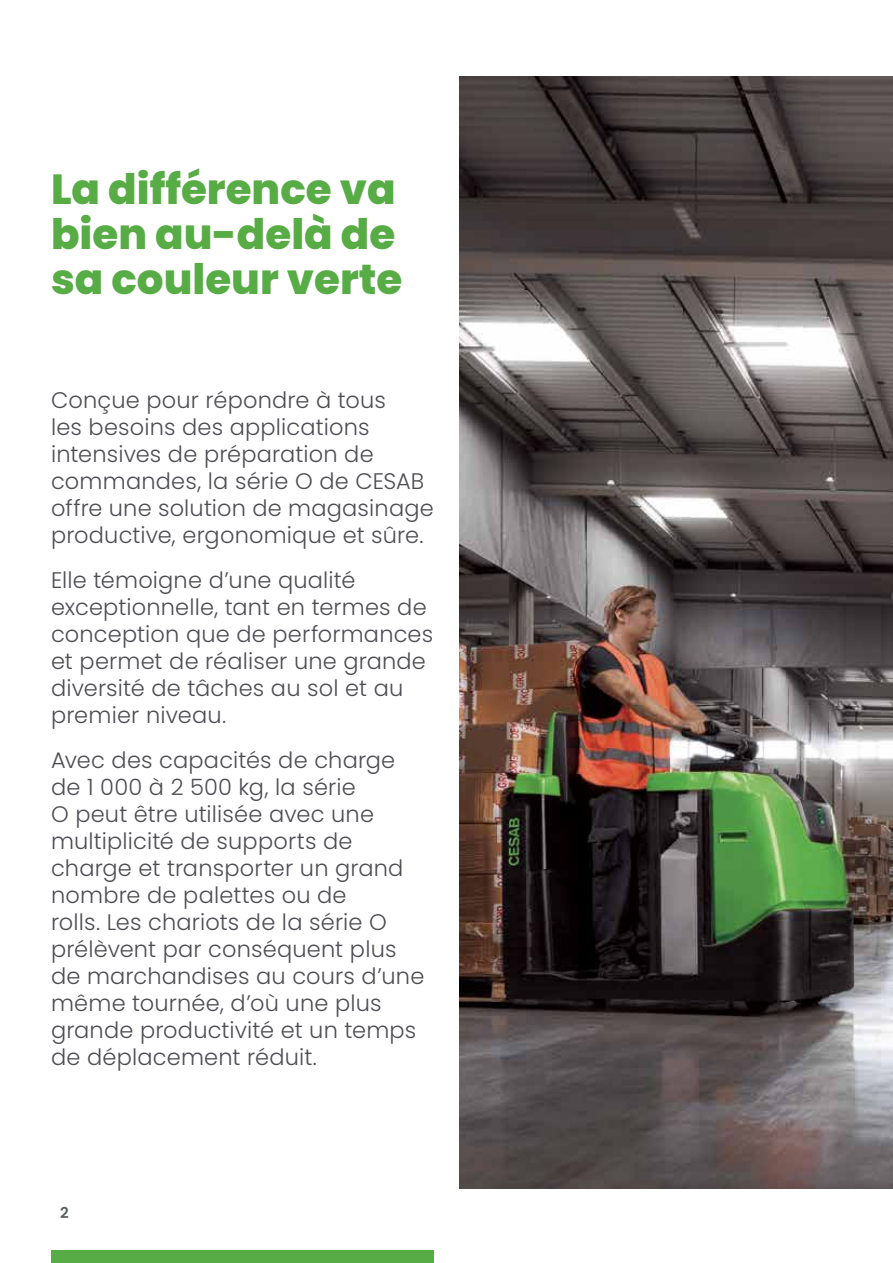
<style>
.page{position:relative;width:893px;height:1263px;background:#fff}
.page>*{position:absolute;margin:0;border:0;box-sizing:border-box;transform-origin:0 0}
.t1{font:800 42px/45px "Poppins";color:#57ac45}
.t2{font:300 22.5px/27px "Poppins";letter-spacing:.01em;color:#4e4d53}
.t3{font:600 15px "Poppins";color:#585e5c}
</style>
<div class="page">
<div style="left:51px;top:1250px;width:383px;height:13px;background:#57ac45"></div>
<img style="left:459px;top:77px;width:434px;height:1111px">
<h1 class="t1" style="left:51px;top:167px;width:353px">La différence va bien au-delà de sa couleur verte</h1>
<p class="t2" style="left:51px;top:387px;width:384px">Conçue pour répondre à tous<br>les besoins des applications intensives de préparation de commandes, la série O de CESAB offre une solution de magasinage productive, ergonomique et sûre.</p>
<p class="t2" style="left:51px;top:567px;width:384px">Elle témoigne d’une qualité exceptionnelle, tant en termes de conception que de performances et permet de réaliser une grande diversité de tâches au sol et au premier niveau.</p>
<p class="t2" style="left:51px;top:747px;width:375px">Avec des capacités de charge de 1 000 à 2 500 kg, la série<br>O peut être utilisée avec une multiplicité de supports de charge et transporter un grand nombre de palettes ou de<br>rolls. Les chariots de la série O prélèvent par conséquent plus de marchandises au cours d’une même tournée, d’où une plus grande productivité et un temps de déplacement réduit.</p>
<p class="t3" style="left:60px;top:1204px;width:10px">2</p>
</div>
